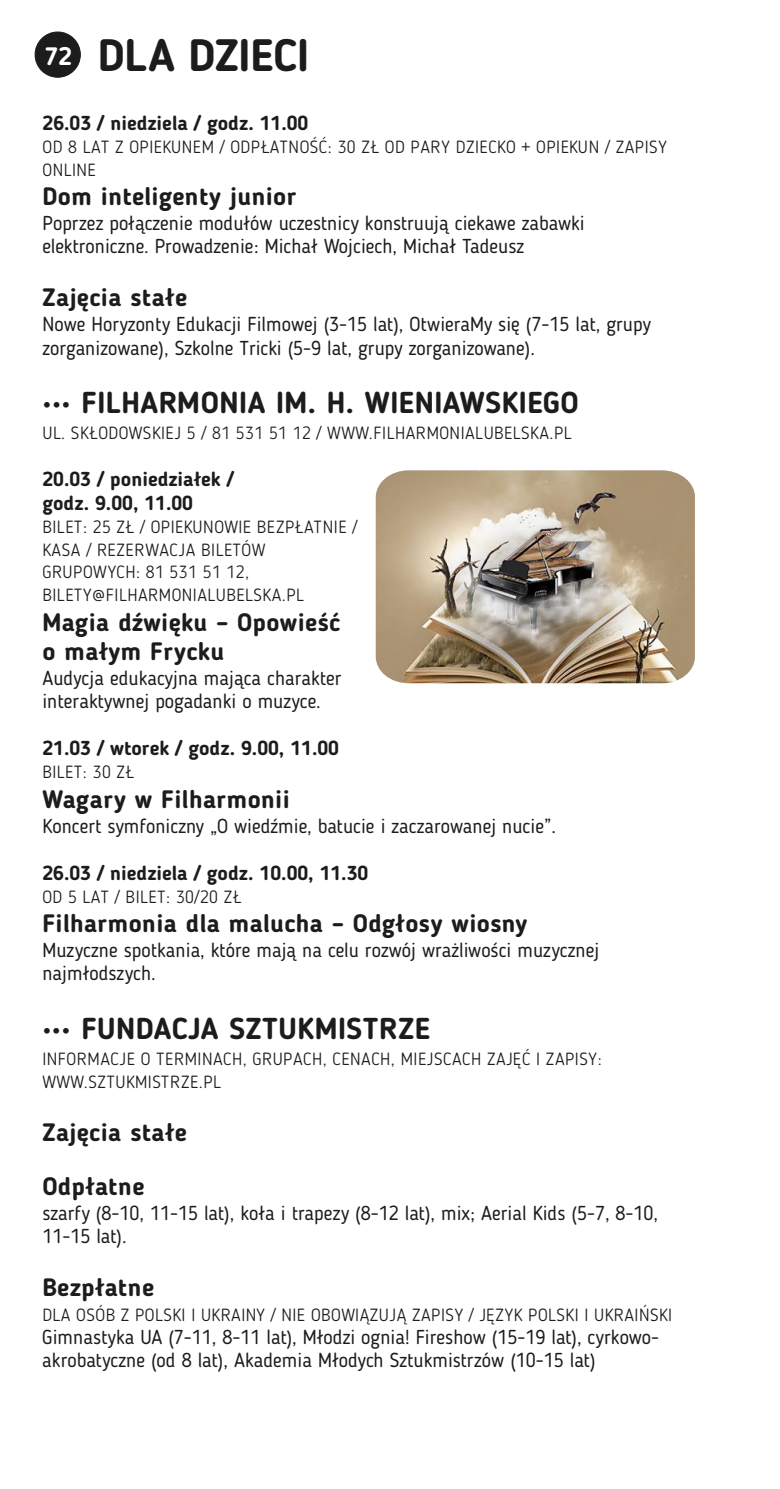
<style>
.page{position:relative;width:780px;height:1489px;background:#fff}
.page>*{position:absolute;margin:0;border:0;box-sizing:border-box;transform-origin:0 0}
.t1{font:700 45px "Blogger Sans";color:#1c1c1c}
.t2{font:700 30px "Blogger Sans";letter-spacing:.015em;color:#1c1c1c}
.t3{font:700 25px/29.5px "Blogger Sans";letter-spacing:.015em;color:#1c1c1c}
.t4{font:20px/23.5px "Blogger Sans";color:#1c1c1c}
.t5{font:700 20px/23.5px "Blogger Sans";color:#1c1c1c}
.t6{font:300 17.5px/22.5px "Blogger Sans";letter-spacing:.03em;color:#1c1c1c}
.s1{font-size:25px;color:#fff}
</style>
<div class="page">
<div style="left:35px;top:32px;width:46px;height:45px;background:#1c1c1c;border:1px solid #1c1c1c;border-radius:50%"></div>
<img style="left:376px;top:470px;width:318px;height:213px">
<h1 class="t1" style="left:45px;top:37px;width:266px"><span class="s1">72</span> DLA DZIECI</h1>
<p class="t5" style="left:43px;top:113px;width:267px">26.03 / niedziela / godz. 11.00</p>
<p class="t6" style="left:42px;top:137px;width:625px">OD 8 LAT Z OPIEKUNEM / ODPŁATNOŚĆ: 30 ZŁ OD PARY DZIECKO + OPIEKUN / ZAPISY<br>ONLINE</p>
<p class="t3" style="left:42px;top:184px;width:255px">Dom inteligenty junior</p>
<p class="t4" style="left:42px;top:213px;width:543px">Poprzez połączenie modułów uczestnicy konstruują ciekawe zabawki elektroniczne. Prowadzenie: Michał Wojciech, Michał Tadeusz</p>
<p class="t3" style="left:42px;top:285px;width:146px">Zajęcia stałe</p>
<p class="t4" style="left:42px;top:314px;width:610px">Nowe Horyzonty Edukacji Filmowej (3-15 lat), OtwieraMy się (7-15 lat, grupy zorganizowane), Szkolne Tricki (5-9 lat, grupy zorganizowane).</p>
<h2 class="t2" style="left:42px;top:390px;width:538px">••• FILHARMONIA IM. H. WIENIAWSKIEGO</h2>
<p class="t6" style="left:42px;top:423px;width:530px">UL. SKŁODOWSKIEJ 5 / 81 531 51 12 / WWW.FILHARMONIALUBELSKA.PL</p>
<p class="t5" style="left:42px;top:469px;width:193px">20.03 / poniedziałek / godz. 9.00, 11.00</p>
<p class="t6" style="left:42px;top:517px;width:316px">BILET: 25 ZŁ / OPIEKUNOWIE BEZPŁATNIE /<br>KASA / REZERWACJA BILETÓW<br>GRUPOWYCH: 81 531 51 12,<br>BILETY@FILHARMONIALUBELSKA.PL</p>
<p class="t3" style="left:42px;top:609px;width:299px">Magia dźwięku – Opowieść o małym Frycku</p>
<p class="t4" style="left:42px;top:667px;width:300px">Audycja edukacyjna mająca charakter interaktywnej pogadanki o muzyce.</p>
<p class="t5" style="left:42px;top:738px;width:298px">21.03 / wtorek / godz. 9.00, 11.00</p>
<p class="t6" style="left:42px;top:762px;width:93px">BILET: 30 ZŁ</p>
<p class="t3" style="left:42px;top:786px;width:249px">Wagary w Filharmonii</p>
<p class="t4" style="left:42px;top:815px;width:515px">Koncert symfoniczny „O wiedźmie, batucie i zaczarowanej nucie”.</p>
<p class="t5" style="left:42px;top:862px;width:327px">26.03 / niedziela / godz. 10.00, 11.30</p>
<p class="t6" style="left:42px;top:886px;width:200px">OD 5 LAT / BILET: 30/20 ZŁ</p>
<p class="t3" style="left:42px;top:911px;width:486px">Filharmonia dla malucha – Odgłosy wiosny</p>
<p class="t4" style="left:42px;top:939px;width:558px">Muzyczne spotkania, które mają na celu rozwój wrażliwości muzycznej najmłodszych.</p>
<h2 class="t2" style="left:42px;top:1016px;width:389px">••• FUNDACJA SZTUKMISTRZE</h2>
<p class="t6" style="left:42px;top:1049px;width:561px">INFORMACJE O TERMINACH, GRUPACH, CENACH, MIEJSCACH ZAJĘĆ I ZAPISY:<br>WWW.SZTUKMISTRZE.PL</p>
<p class="t3" style="left:42px;top:1106px;width:146px;line-height:54.2px">Zajęcia stałe<br>Odpłatne</p>
<p class="t4" style="left:42px;top:1202px;width:617px">szarfy (8-10, 11-15 lat), koła i trapezy (8-12 lat), mix; Aerial Kids (5-7, 8-10,<br>11-15 lat).</p>
<p class="t3" style="left:42px;top:1274px;width:113px">Bezpłatne</p>
<p class="t6" style="left:42px;top:1304px;width:631px">DLA OSÓB Z POLSKI I UKRAINY / NIE OBOWIĄZUJĄ ZAPISY / JĘZYK POLSKI I UKRAIŃSKI</p>
<p class="t4" style="left:42px;top:1326px;width:618px">Gimnastyka UA (7-11, 8-11 lat), Młodzi ognia! Fireshow (15-19 lat), cyrkowo&shy;akrobatyczne (od 8 lat), Akademia Młodych Sztukmistrzów (10-15 lat)</p>
</div>
